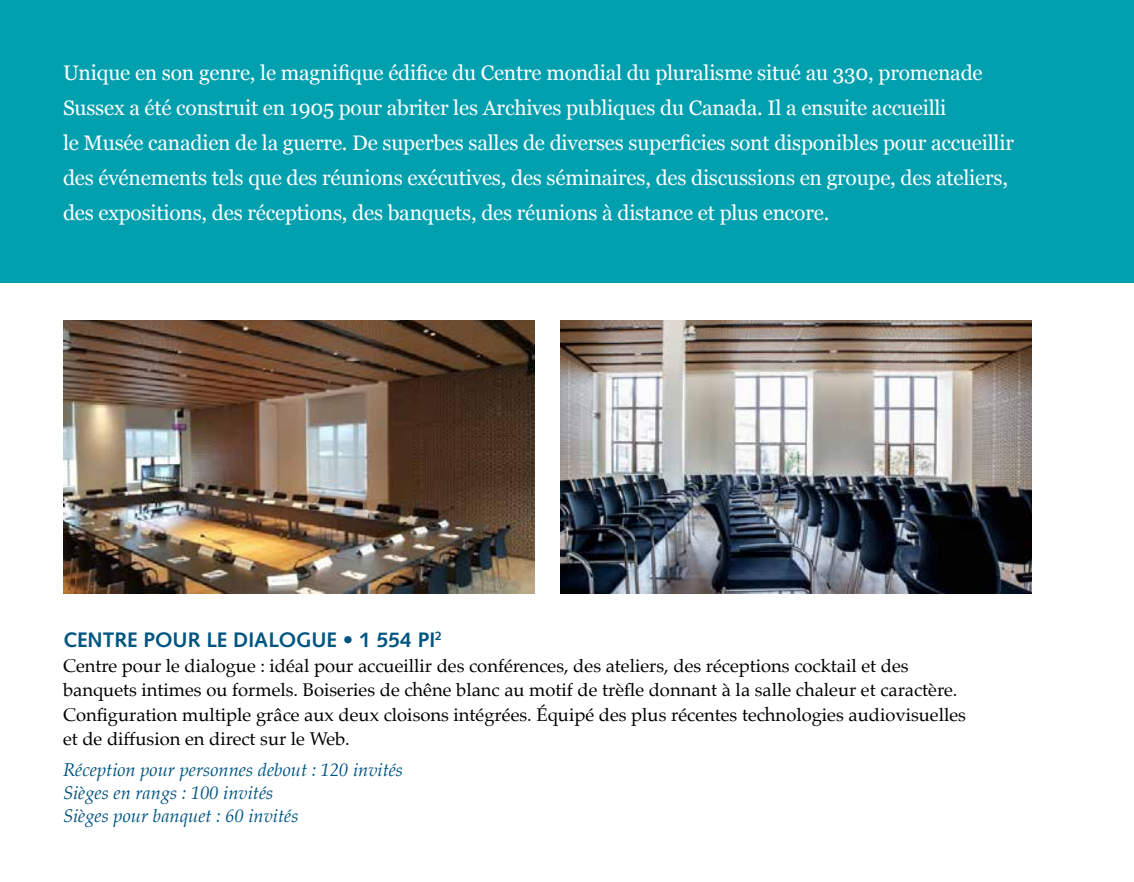
<style>
.page{position:relative;width:1134px;height:882px;background:#fff}
.page>*{position:absolute;margin:0;border:0;box-sizing:border-box;transform-origin:0 0}
.t1{font:21px/35px "Georgia";letter-spacing:-.01em;color:#fff}
.t2{font:700 21px "Syntax LT Std";color:#005581}
.t3{font:18.38px/24.5px "Palatino";color:#000}
.t4{font:italic 18.38px/22.8px "Palatino";color:#005581}
</style>
<div class="page">
<img style="left:63px;top:321px;width:471px;height:272px">
<img style="left:561px;top:321px;width:471px;height:272px">
<div style="left:0;top:0;width:1134px;height:282px;background:#00a0af"></div>
<p class="t1" style="left:63px;top:54px;width:953px">Unique en son genre, le magnifique édifice du Centre mondial du pluralisme situé au 330, promenade Sussex a été construit en 1905 pour abriter les Archives publiques du Canada. Il a ensuite accueilli<br>le Musée canadien de la guerre. De superbes salles de diverses superficies sont disponibles pour accueillir des événements tels que des réunions exécutives, des séminaires, des discussions en groupe, des ateliers, des expositions, des réceptions, des banquets, des réunions à distance et plus encore.</p>
<p class="t2" style="left:63px;top:628px;width:381px">CENTRE POUR LE DIALOGUE • 1 554 PI<sup>2</sup></p>
<p class="t3" style="left:63px;top:653px;width:905px">Centre pour le dialogue : idéal pour accueillir des conférences, des ateliers, des réceptions cocktail et des banquets intimes ou formels. Boiseries de chêne blanc au motif de trèfle donnant à la salle chaleur et caractère.<br>Configuration multiple grâce aux deux cloisons intégrées. Équipé des plus récentes technologies audiovisuelles et de diffusion en direct sur le Web.</p>
<p class="t4" style="left:63px;top:758px;width:342px">Réception pour personnes debout : 120 invités<br>Sièges en rangs : 100 invités<br>Sièges pour banquet : 60 invités</p>
</div>
